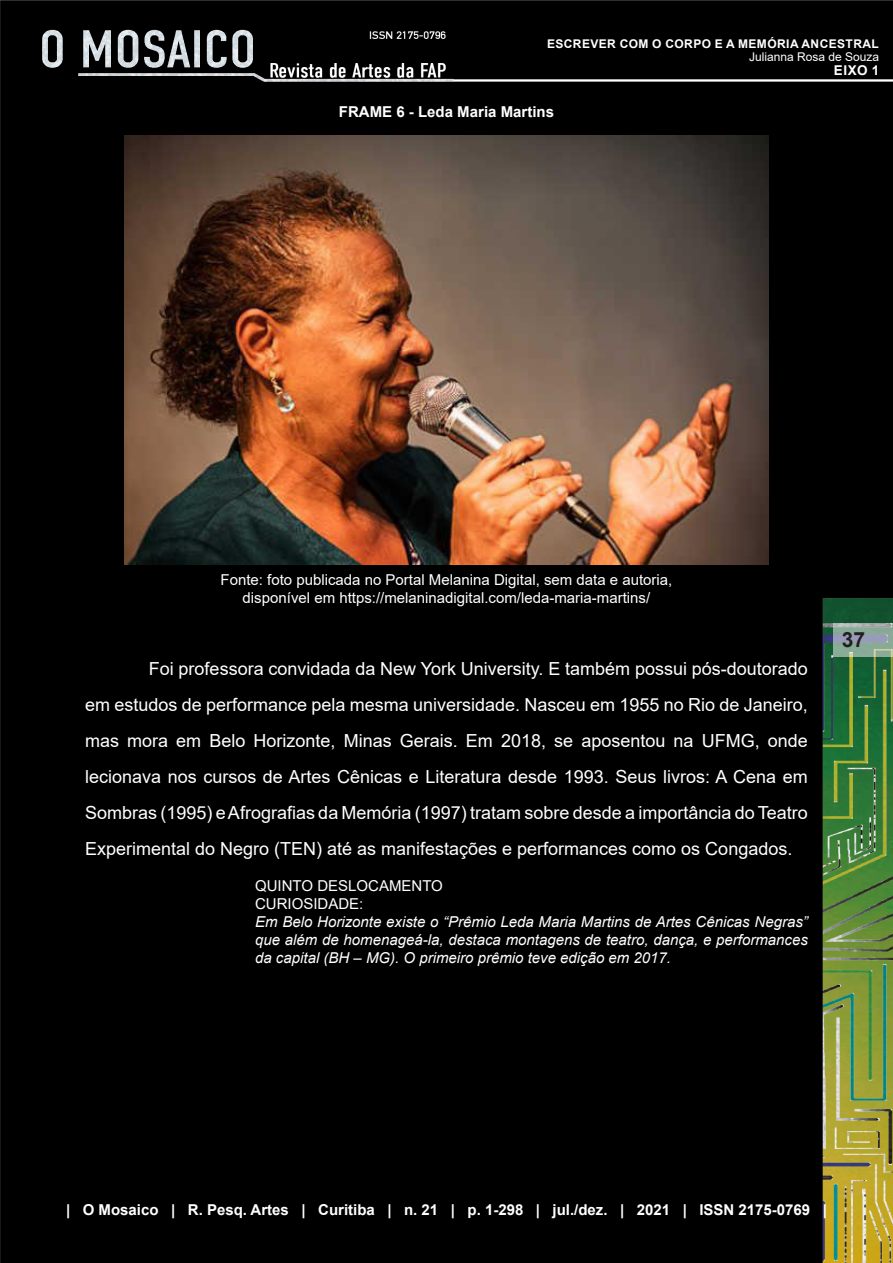
<style>
.page{position:relative;width:893px;height:1263px;background:#000}
.page>*{position:absolute;margin:0;border:0;box-sizing:border-box;transform-origin:0 0}
.t1{font:700 21px "Arial";color:#231f20}
.Corpo{font:18px/36px "Arial";color:#fff;text-align:justify}
.citação_-_sem_espaço{font:italic 15px/18px "Arial";color:#fff;text-align:justify}
.figura_-_Fonte{font:15px/18px "Arial";color:#fff;text-align:center}
.figura{font:700 15px "Arial";color:#fff}
.citação_-_sem_espaço-2{font:15px "Arial";color:#fff}
.t2{font:700 13.5px "Arial";color:#fff}
.t3{font:700 12px "Arial";letter-spacing:.035em;color:#fff}
.t4{font:12px "Arial";color:#fff}
</style>
<div class="page">
<svg style="left:833px;top:623px;width:60px;height:34px;background:#93aaa2"></svg>
<img style="left:124px;top:135px;width:645px;height:430px">
<p class="t3" style="left:547px;top:35px;width:333px">ESCREVER COM O CORPO E A MEMÓRIA ANCESTRAL</p>
<p class="t4" style="left:749px;top:49px;width:132px">Julianna Rosa de Souza</p>
<p class="t2" style="left:834px;top:60px;width:47px">Eixo 1</p>
<p class="figura" style="left:339px;top:101px;width:217px">FRAME 6 - Leda Maria Martins</p>
<p class="figura_-_Fonte" style="left:220px;top:571px;width:453px">Fonte: foto publicada no Portal Melanina Digital, sem data e autoria, disponível em https://melaninadigital.com/leda-maria-martins/</p>
<p class="Corpo" style="left:85px;top:651px;width:724px;text-indent:64px">Foi professora convidada da New York University. E também possui pós-doutorado em estudos de performance pela mesma universidade. Nasceu em 1955 no Rio de Janeiro, mas mora em Belo Horizonte, Minas Gerais. Em 2018, se aposentou na UFMG, onde lecionava nos cursos de Artes Cênicas e Literatura desde 1993. Seus livros: A Cena em Sombras (1995) e Afrografias da Memória (1997) tratam sobre desde a importância do Teatro Experimental do Negro (TEN) até as manifestações e performances como os Congados.</p>
<p class="citação_-_sem_espaço-2" style="left:255px;top:876px;width:189px">QUINTO DESLOCAMENTO</p>
<p class="citação_-_sem_espaço-2" style="left:255px;top:894px;width:110px">CURIOSIDADE:</p>
<p class="citação_-_sem_espaço" style="left:255px;top:913px;width:554px">Em Belo Horizonte existe o “Prêmio Leda Maria Martins de Artes Cênicas Negras” que além de homenageá-la, destaca montagens de teatro, dança, e performances da capital (BH – MG). O primeiro prêmio teve edição em 2017.</p>
<p class="t1" style="left:842px;top:625px;width:25px">37</p>
<p class="figura" style="left:66px;top:1199px;width:762px">| O Mosaico | R. Pesq. Artes | Curitiba | n. 21 | p. 1-298 | jul./dez. | 2021 | ISSN 2175-0769 |</p>
</div>
